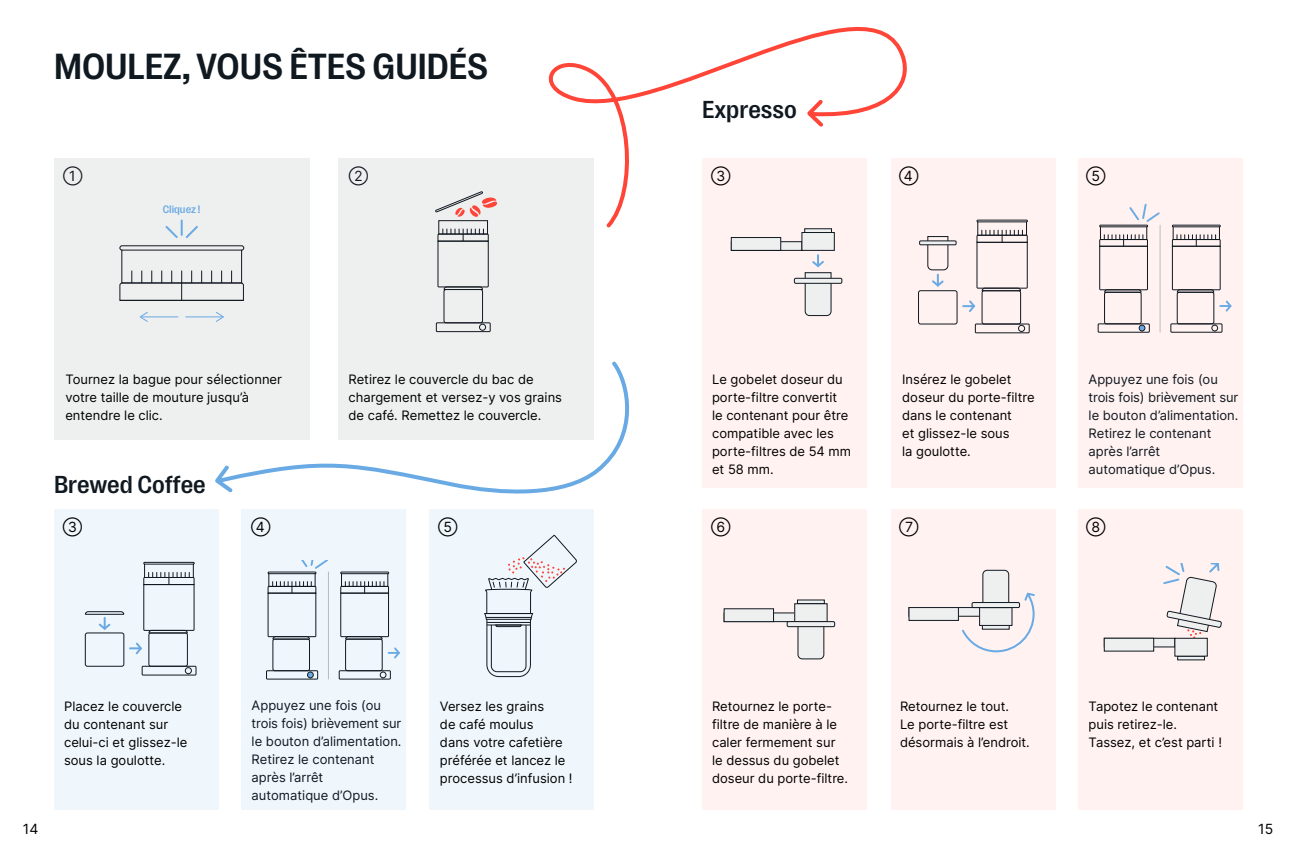
<style>
.page{position:relative;width:1296px;height:864px;background:#fff}
.page>*{position:absolute;margin:0;border:0;box-sizing:border-box;transform-origin:0 0}
.t1{font:37px "PP Right Grotesk Casual Variable";color:#101820}
.t2{font:500 25px "PP Right Grotesk";color:#101820}
.t3{font:14px "Inter";color:#000}
.t4{font:14px "Inter";color:#101820}
.t5{font:13px/18px "Inter";color:#000}
.t6{font:13px/18px "Inter";color:#101820}
.t7{font:11px "PP Right Grotesk Casual Variable";color:#6aaae4}
</style>
<div class="page">
<div style="left:702px;top:509px;width:165px;height:301px;background:#fff2f1"></div>
<div style="left:891px;top:509px;width:165px;height:301px;background:#fff2f1"></div>
<div style="left:1079px;top:509px;width:164px;height:301px;background:#fff2f1"></div>
<div style="left:702px;top:158px;width:165px;height:329px;background:#fff2f1"></div>
<div style="left:891px;top:158px;width:165px;height:329px;background:#fff2f1"></div>
<div style="left:1079px;top:158px;width:164px;height:329px;background:#fff2f1"></div>
<div style="left:54px;top:509px;width:165px;height:301px;background:#f0f7fc"></div>
<div style="left:242px;top:509px;width:164px;height:301px;background:#f0f7fc"></div>
<div style="left:429px;top:509px;width:165px;height:301px;background:#f0f7fc"></div>
<div style="left:54px;top:158px;width:256px;height:281px;background:#eeefef"></div>
<div style="left:338px;top:158px;width:256px;height:281px;background:#eeefef"></div>
<div style="left:731px;top:242px;width:71px;height:8px;background:#eeefef"></div>
<div style="left:731px;top:241px;width:71px;height:10px;border:1px solid #101820"></div>
<div style="left:731px;top:238px;width:50px;height:12px;background:#eeefef"></div>
<div style="left:731px;top:237px;width:50px;height:14px;border:1px solid #101820"></div>
<div style="left:802px;top:233px;width:32px;height:17px;background:#eeefef"></div>
<div style="left:801px;top:232px;width:34px;height:19px;border:1px solid #101820"></div>
<svg style="left:804px;top:255px;width:28px;height:61px"></svg>
<div style="left:794px;top:278px;width:48px;height:5px;background:#eeefef"></div>
<div style="left:794px;top:278px;width:48px;height:6px;border:1px solid #101820"></div>
<div style="left:976px;top:220px;width:52px;height:2px;border:1px solid #101820"></div>
<svg style="left:974px;top:323px;width:56px;height:11px"></svg>
<div style="left:918px;top:290px;width:40px;height:35px;border:1px solid #101820;border-radius:2px"></div>
<div style="left:982px;top:290px;width:39px;height:35px;border:1px solid #101820;border-radius:2px"></div>
<hr style="left:978px;top:221px;width:49px;height:1px;background:#101820">
<svg style="left:963px;top:230px;width:65px;height:84px"></svg>
<svg style="left:927px;top:236px;width:22px;height:51px"></svg>
<hr style="left:920px;top:241px;width:36px;height:4px;background:#eeefef">
<div style="left:919px;top:240px;width:38px;height:5px;border:1px solid #101820"></div>
<svg style="left:1220px;top:300px;width:12px;height:12px"></svg>
<div style="left:1099px;top:225px;width:49px;height:2px;border:1px solid #101820"></div>
<svg style="left:1097px;top:323px;width:53px;height:10px"></svg>
<div style="left:1104px;top:292px;width:38px;height:32px;border:1px solid #101820;border-radius:2px"></div>
<svg style="left:1099px;top:235px;width:49px;height:58px"></svg>
<hr style="left:1100px;top:226px;width:47px;height:1px;background:#101820">
<div style="left:1172px;top:225px;width:49px;height:2px;border:1px solid #101820"></div>
<svg style="left:1170px;top:323px;width:53px;height:10px"></svg>
<div style="left:1177px;top:292px;width:37px;height:32px;border:1px solid #101820;border-radius:2px"></div>
<svg style="left:1171px;top:235px;width:50px;height:58px"></svg>
<hr style="left:1173px;top:226px;width:46px;height:1px;background:#101820">
<hr style="left:1160px;top:225px;width:1px;height:107px;background:#bcbec0">
<svg style="left:1129px;top:203px;width:31px;height:19px"></svg>
<div style="left:724px;top:613px;width:71px;height:9px;background:#eeefef"></div>
<div style="left:724px;top:612px;width:71px;height:10px;border:1px solid #101820"></div>
<svg style="left:798px;top:600px;width:26px;height:4px"></svg>
<div style="left:724px;top:609px;width:50px;height:13px;background:#eeefef"></div>
<div style="left:724px;top:608px;width:50px;height:14px;border:1px solid #101820"></div>
<div style="left:795px;top:604px;width:32px;height:18px;background:#eeefef"></div>
<div style="left:794px;top:603px;width:34px;height:19px;border:1px solid #101820"></div>
<svg style="left:797px;top:627px;width:28px;height:33px"></svg>
<div style="left:787px;top:622px;width:48px;height:5px;background:#eeefef"></div>
<div style="left:787px;top:621px;width:48px;height:6px;border:1px solid #101820"></div>
<div style="left:909px;top:608px;width:71px;height:8px;background:#eeefef"></div>
<div style="left:909px;top:607px;width:71px;height:10px;border:1px solid #101820"></div>
<div style="left:909px;top:608px;width:49px;height:12px;background:#eeefef"></div>
<div style="left:908px;top:607px;width:51px;height:14px;border:1px solid #101820"></div>
<svg style="left:960px;top:569px;width:75px;height:84px"></svg>
<div style="left:972px;top:603px;width:48px;height:5px;background:#eeefef"></div>
<div style="left:972px;top:602px;width:48px;height:6px;border:1px solid #101820"></div>
<div style="left:1104px;top:638px;width:71px;height:9px;background:#eeefef"></div>
<div style="left:1104px;top:638px;width:50px;height:13px;background:#eeefef"></div>
<div style="left:1104px;top:638px;width:50px;height:14px;border:1px solid #101820"></div>
<div style="left:1175px;top:638px;width:32px;height:18px;background:#eeefef"></div>
<div style="left:1174px;top:638px;width:34px;height:19px;border:1px solid #101820"></div>
<svg style="left:1162px;top:563px;width:60px;height:76px"></svg>
<div style="left:119px;top:245px;width:125px;height:6px;border:1px solid #101820;border-radius:2px"></div>
<svg style="left:119px;top:271px;width:125px;height:30px"></svg>
<hr style="left:122px;top:250px;width:120px;height:1px;background:#101820">
<svg style="left:165px;top:220px;width:33px;height:18px"></svg>
<hr style="left:186px;top:316px;width:37px;height:1px;background:#6aaae4">
<svg style="left:216px;top:312px;width:8px;height:10px"></svg>
<hr style="left:141px;top:316px;width:37px;height:1px;background:#6aaae4">
<svg style="left:140px;top:312px;width:8px;height:10px"></svg>
<svg style="left:211px;top:361px;width:419px;height:133px"></svg>
<svg style="left:435px;top:322px;width:56px;height:11px"></svg>
<div style="left:444px;top:289px;width:39px;height:34px;border:1px solid #101820;border-radius:2px"></div>
<svg style="left:435px;top:191px;width:63px;height:106px"></svg>
<div style="left:143px;top:562px;width:52px;height:3px;border:1px solid #101820"></div>
<svg style="left:141px;top:665px;width:56px;height:11px"></svg>
<div style="left:85px;top:632px;width:39px;height:35px;border:1px solid #101820;border-radius:2px"></div>
<div style="left:148px;top:632px;width:40px;height:35px;border:1px solid #101820;border-radius:2px"></div>
<hr style="left:145px;top:564px;width:48px;height:1px;background:#101820">
<svg style="left:84px;top:572px;width:111px;height:84px"></svg>
<svg style="left:389px;top:647px;width:11px;height:12px"></svg>
<div style="left:268px;top:572px;width:48px;height:2px;border:1px solid #101820"></div>
<svg style="left:266px;top:670px;width:53px;height:10px"></svg>
<div style="left:272px;top:639px;width:38px;height:32px;border:1px solid #101820;border-radius:2px"></div>
<svg style="left:267px;top:582px;width:50px;height:58px"></svg>
<hr style="left:269px;top:573px;width:46px;height:1px;background:#101820">
<div style="left:340px;top:572px;width:49px;height:2px;border:1px solid #101820"></div>
<svg style="left:338px;top:670px;width:53px;height:10px"></svg>
<div style="left:345px;top:639px;width:38px;height:32px;border:1px solid #101820;border-radius:2px"></div>
<svg style="left:340px;top:582px;width:50px;height:58px"></svg>
<hr style="left:342px;top:573px;width:46px;height:1px;background:#101820">
<hr style="left:328px;top:572px;width:1px;height:107px;background:#b7babc">
<svg style="left:302px;top:561px;width:26px;height:8px"></svg>
<svg style="left:484px;top:534px;width:93px;height:144px"></svg>
<svg style="left:548px;top:26px;width:359px;height:205px"></svg>
<h1 class="t1" style="left:54px;top:47px;width:436px">MOULEZ, VOUS ÊTES GUIDÉS</h1>
<p class="t4" style="left:63px;top:165px;width:21px">➀</p>
<p class="t4" style="left:349px;top:165px;width:21px">➁</p>
<p class="t7" style="left:163px;top:203px;width:39px">Cliquez !</p>
<p class="t5" style="left:65px;top:370px;width:218px">Tournez la bague pour sélectionner votre taille de mouture jusqu’à entendre le clic.</p>
<p class="t5" style="left:348px;top:370px;width:215px">Retirez le couvercle du bac de chargement et versez-y vos grains de café. Remettez le couvercle.</p>
<h2 class="t2" style="left:54px;top:471px;width:153px">Brewed Coffee</h2>
<h2 class="t2" style="left:702px;top:96px;width:96px">Expresso</h2>
<p class="t3" style="left:711px;top:166px;width:21px">➂</p>
<p class="t3" style="left:899px;top:166px;width:21px">➃</p>
<p class="t3" style="left:1086px;top:166px;width:21px">➄</p>
<p class="t5" style="left:712px;top:370px;width:141px">Le gobelet doseur du porte-filtre convertit le contenant pour être compatible avec les porte-filtres de 54 mm et 58 mm.</p>
<p class="t5" style="left:902px;top:370px;width:134px">Insérez le gobelet doseur du porte-filtre dans le contenant<br>et glissez-le sous<br>la goulotte.</p>
<p class="t6" style="left:1089px;top:370px;width:151px">Appuyez une fois (ou trois fois) brièvement sur le bouton d’alimentation.<br>Retirez le contenant après l’arrêt automatique d’Opus.</p>
<p class="t3" style="left:63px;top:517px;width:21px">➂</p>
<p class="t3" style="left:251px;top:517px;width:21px">➃</p>
<p class="t3" style="left:438px;top:517px;width:21px">➄</p>
<p class="t3" style="left:1086px;top:517px;width:21px">➇</p>
<p class="t3" style="left:711px;top:517px;width:21px">➅</p>
<p class="t3" style="left:899px;top:517px;width:21px">➆</p>
<p class="t6" style="left:252px;top:696px;width:151px">Appuyez une fois (ou trois fois) brièvement sur le bouton d’alimentation.<br>Retirez le contenant après l’arrêt automatique d’Opus.</p>
<p class="t5" style="left:64px;top:697px;width:125px">Placez le couvercle du contenant sur celui-ci et glissez-le sous la goulotte.</p>
<p class="t5" style="left:440px;top:697px;width:134px">Versez les grains<br>de café moulus<br>dans votre cafetière préférée et lancez le processus d’infusion !</p>
<p class="t5" style="left:712px;top:697px;width:138px">Retournez le porte&shy;filtre de manière à le caler fermement sur le dessus du gobelet doseur du porte-filtre.</p>
<p class="t5" style="left:900px;top:697px;width:131px">Retournez le tout.<br>Le porte-filtre est désormais à l’endroit.</p>
<p class="t5" style="left:1089px;top:697px;width:135px">Tapotez le contenant puis retirez-le.<br>Tassez, et c’est parti !</p>
<p class="t3" style="left:23px;top:819px;width:17px">14</p>
<p class="t3" style="left:1258px;top:819px;width:17px">15</p>
</div>
